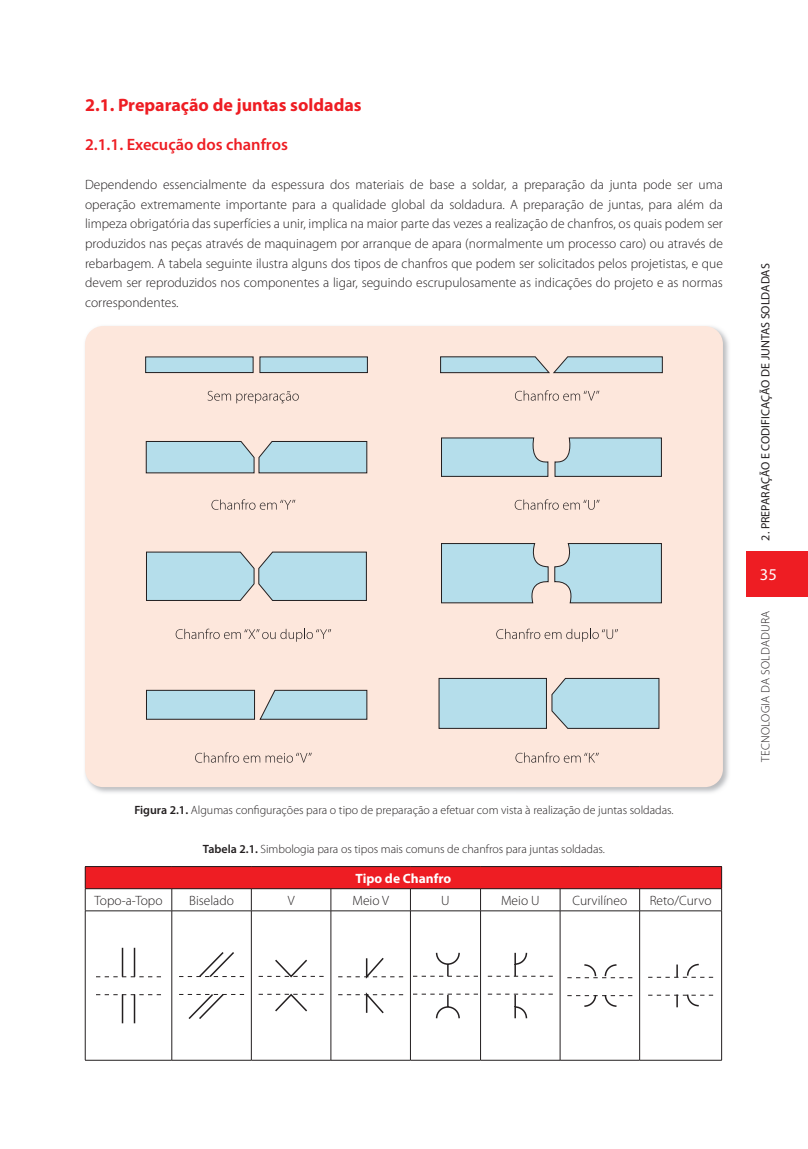
<style>
.page{position:relative;width:808px;height:1149px;background:#fff}
.page>*{position:absolute;margin:0;border:0;box-sizing:border-box;transform-origin:0 0}
.t1{font:700 18px "Myriad Pro";color:#ee1d23}
.t2{font:600 16.5px "Myriad Pro";color:#ee1d23}
.t3{font:16.5px "Myriad Pro";color:#fff}
.t4{font:300 13.5px/19.5px "Myriad Pro";color:#231f20;text-align:justify}
.t5{font:700 13.5px "Myriad Pro";color:#fff}
.t6{font:300 12px "Myriad Pro";color:#231f20}
.t7{font:12px "Myriad Pro";color:#231f20}
.t8{font:300 12px "Myriad Pro";letter-spacing:.02em;color:#231f20}
.s1{font-weight:600}
</style>
<div class="page">
<div style="left:747px;top:551px;width:61px;height:46px;background:#ee1d23"></div>
<hr style="left:0;top:0;width:1px;height:1148px;background:#d8edf3">
<img style="left:85px;top:326px;width:644px;height:467px">
<div style="left:85px;top:326px;width:638px;height:460px;background:#fde7dc;border-radius:18px"></div>
<div style="left:260px;top:357px;width:107px;height:15px;background:#b5deeb"></div>
<div style="left:260px;top:356px;width:108px;height:17px;border:1px solid #231f20"></div>
<div style="left:146px;top:357px;width:107px;height:15px;background:#b5deeb"></div>
<div style="left:145px;top:356px;width:108px;height:17px;border:1px solid #231f20"></div>
<svg style="left:440px;top:356px;width:223px;height:17px;background:#aac8d1"></svg>
<svg style="left:146px;top:441px;width:221px;height:32px;background:#afd2dd"></svg>
<svg style="left:441px;top:437px;width:221px;height:40px;background:#b3d2dc"></svg>
<svg style="left:146px;top:551px;width:221px;height:50px;background:#b2d4df"></svg>
<svg style="left:441px;top:543px;width:221px;height:60px;background:#b7d6e0"></svg>
<div style="left:146px;top:690px;width:109px;height:29px;background:#b5deeb"></div>
<div style="left:146px;top:689px;width:109px;height:30px;border:1px solid #231f20"></div>
<svg style="left:260px;top:689px;width:108px;height:30px;background:#b4d4de"></svg>
<div style="left:439px;top:678px;width:107px;height:50px;background:#b5deeb"></div>
<div style="left:439px;top:678px;width:108px;height:50px;border:1px solid #231f20"></div>
<svg style="left:551px;top:677px;width:109px;height:51px;background:#b4d7e2"></svg>
<svg style="left:208px;top:390px;width:91px;height:13px"></svg>
<svg style="left:515px;top:390px;width:84px;height:10px"></svg>
<svg style="left:211px;top:499px;width:84px;height:10px"></svg>
<svg style="left:515px;top:499px;width:85px;height:10px"></svg>
<svg style="left:176px;top:628px;width:155px;height:13px"></svg>
<svg style="left:496px;top:628px;width:122px;height:13px"></svg>
<svg style="left:195px;top:752px;width:65px;height:10px"></svg>
<svg style="left:266px;top:752px;width:46px;height:10px"></svg>
<svg style="left:515px;top:752px;width:84px;height:10px"></svg>
<div style="left:85px;top:866px;width:637px;height:22px;background:#ee1d23"></div>
<hr style="left:85px;top:866px;width:87px;height:1px;background:#231f20">
<hr style="left:172px;top:866px;width:79px;height:1px;background:#231f20">
<hr style="left:251px;top:866px;width:80px;height:1px;background:#231f20">
<hr style="left:331px;top:866px;width:79px;height:1px;background:#231f20">
<hr style="left:410px;top:866px;width:70px;height:1px;background:#231f20">
<hr style="left:480px;top:866px;width:80px;height:1px;background:#231f20">
<hr style="left:560px;top:866px;width:80px;height:1px;background:#231f20">
<hr style="left:640px;top:866px;width:82px;height:1px;background:#231f20">
<svg style="left:85px;top:866px;width:1px;height:44px"></svg>
<hr style="left:85px;top:888px;width:87px;height:1px;background:#231f20">
<svg style="left:172px;top:889px;width:1px;height:21px"></svg>
<hr style="left:172px;top:888px;width:79px;height:1px;background:#231f20">
<svg style="left:251px;top:889px;width:1px;height:21px"></svg>
<hr style="left:251px;top:888px;width:80px;height:1px;background:#231f20">
<svg style="left:331px;top:889px;width:1px;height:21px"></svg>
<hr style="left:331px;top:888px;width:79px;height:1px;background:#231f20">
<svg style="left:410px;top:889px;width:1px;height:21px"></svg>
<hr style="left:410px;top:888px;width:70px;height:1px;background:#231f20">
<svg style="left:480px;top:889px;width:1px;height:21px"></svg>
<hr style="left:480px;top:888px;width:80px;height:1px;background:#231f20">
<svg style="left:560px;top:889px;width:1px;height:21px"></svg>
<hr style="left:560px;top:888px;width:80px;height:1px;background:#231f20">
<svg style="left:639px;top:888px;width:1px;height:22px"></svg>
<svg style="left:721px;top:866px;width:1px;height:44px"></svg>
<hr style="left:640px;top:888px;width:82px;height:1px;background:#231f20">
<hr style="left:85px;top:910px;width:1px;height:149px;background:#231f20">
<hr style="left:85px;top:910px;width:87px;height:1px;background:#231f20">
<hr style="left:85px;top:1059px;width:87px;height:1px;background:#231f20">
<hr style="left:172px;top:910px;width:1px;height:149px;background:#231f20">
<hr style="left:172px;top:910px;width:79px;height:1px;background:#231f20">
<hr style="left:172px;top:1059px;width:79px;height:1px;background:#231f20">
<hr style="left:251px;top:910px;width:1px;height:149px;background:#231f20">
<hr style="left:251px;top:910px;width:80px;height:1px;background:#231f20">
<hr style="left:251px;top:1059px;width:80px;height:1px;background:#231f20">
<hr style="left:331px;top:910px;width:1px;height:149px;background:#231f20">
<hr style="left:331px;top:910px;width:79px;height:1px;background:#231f20">
<hr style="left:331px;top:1059px;width:79px;height:1px;background:#231f20">
<hr style="left:410px;top:910px;width:1px;height:149px;background:#231f20">
<hr style="left:410px;top:910px;width:70px;height:1px;background:#231f20">
<hr style="left:410px;top:1059px;width:70px;height:1px;background:#231f20">
<hr style="left:480px;top:910px;width:1px;height:149px;background:#231f20">
<hr style="left:480px;top:910px;width:80px;height:1px;background:#231f20">
<hr style="left:480px;top:1059px;width:80px;height:1px;background:#231f20">
<hr style="left:560px;top:910px;width:1px;height:149px;background:#231f20">
<hr style="left:560px;top:910px;width:80px;height:1px;background:#231f20">
<hr style="left:560px;top:1059px;width:80px;height:1px;background:#231f20">
<hr style="left:639px;top:910px;width:1px;height:149px;background:#231f20">
<hr style="left:721px;top:910px;width:1px;height:149px;background:#231f20">
<hr style="left:640px;top:910px;width:82px;height:1px;background:#231f20">
<hr style="left:640px;top:1059px;width:82px;height:1px;background:#231f20">
<svg style="left:96px;top:994px;width:65px;height:28px"></svg>
<svg style="left:96px;top:947px;width:65px;height:30px"></svg>
<svg style="left:179px;top:952px;width:65px;height:67px"></svg>
<svg style="left:259px;top:959px;width:65px;height:53px"></svg>
<svg style="left:338px;top:958px;width:65px;height:56px"></svg>
<svg style="left:413px;top:952px;width:65px;height:67px"></svg>
<svg style="left:488px;top:952px;width:65px;height:67px"></svg>
<svg style="left:567px;top:964px;width:65px;height:43px"></svg>
<svg style="left:648px;top:963px;width:65px;height:45px"></svg>
<h1 class="t1" style="left:85px;top:95px;width:278px">2.1. Preparação de juntas soldadas</h1>
<p class="t2" style="left:85px;top:136px;width:204px">2.1.1. Execução dos chanfros</p>
<p class="t4" style="left:85px;top:175px;width:639px">Dependendo essencialmente da espessura dos materiais de base a soldar, a preparação da junta pode ser uma operação extremamente importante para a qualidade global da soldadura. A preparação de juntas, para além da limpeza obrigatória das superfícies a unir, implica na maior parte das vezes a realização de chanfros, os quais podem ser produzidos nas peças através de maquinagem por arranque de apara (normalmente um processo caro) ou através de rebarbagem. A tabela seguinte ilustra alguns dos tipos de chanfros que podem ser solicitados pelos projetistas, e que devem ser reproduzidos nos componentes a ligar, seguindo escrupulosamente as indicações do projeto e as normas correspondentes.</p>
<p class="t6" style="left:134px;top:803px;width:541px"><span class="s1">Figura 2.1.</span> Algumas configurações para o tipo de preparação a efetuar com vista à realização de juntas soldadas.</p>
<p class="t6" style="left:203px;top:842px;width:404px"><span class="s1">Tabela 2.1.</span> Simbologia para os tipos mais comuns de chanfros para juntas soldadas.</p>
<p class="t5" style="left:356px;top:870px;width:97px">Tipo de Chanfro</p>
<p class="t4" style="left:94px;top:890px;width:70px">Topo-a-Topo</p>
<p class="t4" style="left:189px;top:890px;width:46px">Biselado</p>
<p class="t4" style="left:288px;top:890px;width:8px">V</p>
<p class="t4" style="left:352px;top:890px;width:38px">Meio V</p>
<p class="t4" style="left:441px;top:890px;width:10px">U</p>
<p class="t4" style="left:501px;top:890px;width:40px">Meio U</p>
<p class="t4" style="left:572px;top:890px;width:56px">Curvilíneo</p>
<p class="t4" style="left:650px;top:890px;width:63px">Reto/Curvo</p>
<p class="t7" style="left:759px;top:540px;width:279px;rotate:-90deg">2. PREPARAÇÃO E CODIFICAÇÃO DE JUNTAS SOLDADAS</p>
<p class="t3" style="left:760px;top:565px;width:18px">35</p>
<p class="t8" style="left:759px;top:761px;width:152px;rotate:-90deg">TECNOLOGIA DA SOLDADURA</p>
</div>
